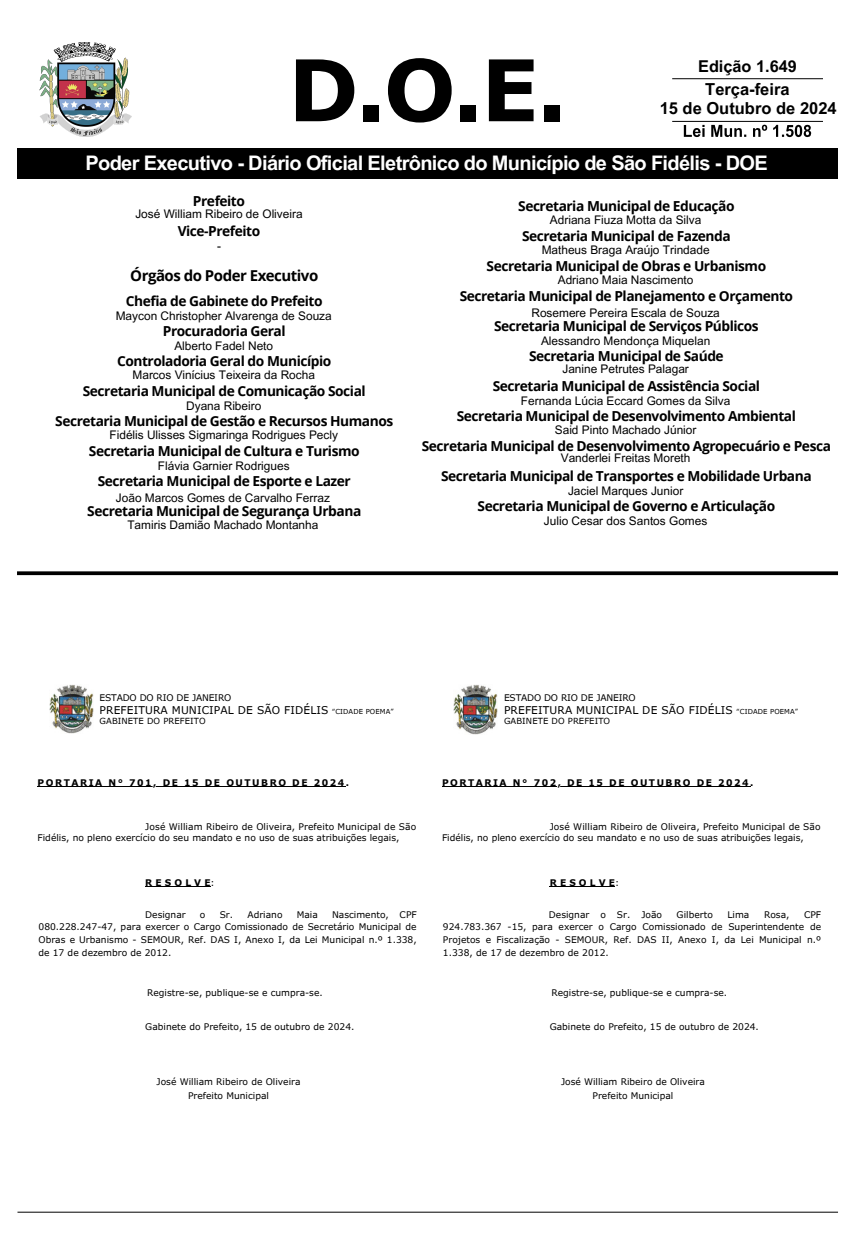
<style>
.page{position:relative;width:855px;height:1242px;background:#fff}
.page>*{position:absolute;margin:0;border:0;box-sizing:border-box;transform-origin:0 0}
.t1{font:700 85px "Verdana Pro";color:#000}
.t2{font:700 20px "Arial MT Pro";letter-spacing:-.035em;color:#fff}
.t3{font:700 16.5px "Arial MT Pro";color:#000}
.t4{font:700 16.25px "Arial MT Pro";color:#000}
.t5{font:700 15px "Open Sans";letter-spacing:-.035em;color:#000}
.t6{font:700 13.75px "Open Sans";letter-spacing:-.035em;color:#000}
.t7{font:11.88px "Arial MT Pro";color:#000}
.t8{font:10.62px "Verdana Pro";letter-spacing:.015em;color:#000}
.t9{font:9.12px/12.8px "Verdana Pro";color:#000;text-align:justify}
.t10{font:700 9.12px "Verdana Pro";letter-spacing:.17em;color:#000}
.t11{font:9.12px "Verdana Pro";letter-spacing:-.02em;color:#000}
.t12{font:700 9.12px "Verdana Pro";letter-spacing:.34em;color:#000}
.t13{font:8.38px "Verdana Pro";letter-spacing:.015em;color:#000}
.t14{font:6.88px "Verdana Pro";letter-spacing:.015em;color:#000}
.s1{font-weight:400}
</style>
<div class="page">
<img style="left:684px;top:125px;width:127px;height:12px">
<hr style="left:672px;top:78px;width:151px;height:1px;background:#000">
<hr style="left:672px;top:121px;width:151px;height:1px;background:#000">
<div style="left:17px;top:148px;width:821px;height:30px;background:#000"></div>
<svg style="left:17px;top:571px;width:821px;height:4px;fill:#000"></svg>
<img style="left:39px;top:42px;width:92px;height:95px">
<hr style="left:17px;top:1211px;width:821px;height:1px;background:#000">
<img style="left:49px;top:684px;width:44px;height:49px">
<hr style="left:38px;top:786px;width:308px;height:1px;background:#000">
<hr style="left:145px;top:886px;width:66px;height:1px;background:#000">
<img style="left:454px;top:684px;width:44px;height:50px">
<hr style="left:442px;top:786px;width:308px;height:1px;background:#000">
<hr style="left:550px;top:886px;width:65px;height:1px;background:#000">
<p class="t1" style="left:288px;top:36px;width:280px">D.O.E.</p>
<p class="t4" style="left:698px;top:61px;width:100px">Edição 1.649</p>
<p class="t3" style="left:705px;top:82px;width:86px">Terça-feira</p>
<p class="t3" style="left:660px;top:102px;width:179px">15 de Outubro de 2024</p>
<p class="t2" style="left:85px;top:155px;width:684px">Poder Executivo - Diário Oficial Eletrônico do Município de São Fidélis - DOE</p>
<p class="t6" style="left:193px;top:191px;width:54px">Prefeito</p>
<p class="t6" style="left:178px;top:221px;width:84px">Vice-Prefeito</p>
<p class="t5" style="left:130px;top:265px;width:190px">Órgãos do Poder Executivo</p>
<p class="t7" style="left:135px;top:210px;width:169px">José William Ribeiro de Oliveira</p>
<p class="t7" style="left:217px;top:241px;width:5px">-</p>
<h1 class="t6" style="left:126px;top:291px;width:198px">Chefia de Gabinete do Prefeito</h1>
<h6 class="t6" style="left:163px;top:321px;width:124px">Procuradoria Geral</h6>
<h6 class="t6" style="left:117px;top:351px;width:216px">Controladoria Geral do Município</h6>
<h6 class="t6" style="left:83px;top:381px;width:284px">Secretaria Municipal de Comunicação Social</h6>
<p class="t6" style="left:55px;top:411px;width:340px">Secretaria Municipal de Gestão e Recursos Humanos</p>
<h3 class="t6" style="left:89px;top:441px;width:272px">Secretaria Municipal de Cultura e Turismo</h3>
<p class="t6" style="left:98px;top:471px;width:255px">Secretaria Municipal de Esporte e Lazer</p>
<p class="t6" style="left:87px;top:501px;width:276px">Secretaria Municipal de Segurança Urbana</p>
<p class="t7" style="left:116px;top:312px;width:218px">Maycon Christopher Alvarenga de Souza</p>
<p class="t7" style="left:174px;top:342px;width:100px">Alberto Fadel Neto</p>
<p class="t7" style="left:133px;top:371px;width:184px">Marcos Vinícius Teixeira da Rocha</p>
<p class="t7" style="left:186px;top:402px;width:77px">Dyana Ribeiro</p>
<p class="t7" style="left:110px;top:431px;width:230px">Fidélis Ulisses Sigmaringa Rodrigues Pecly</p>
<p class="t7" style="left:158px;top:462px;width:133px">Flávia Garnier Rodrigues</p>
<p class="t7" style="left:116px;top:493px;width:216px">João Marcos Gomes de Carvalho Ferraz</p>
<p class="t7" style="left:127px;top:520px;width:192px">Tamiris Damião Machado Montanha</p>
<p class="t6" style="left:518px;top:196px;width:218px">Secretaria Municipal de Educação</p>
<p class="t6" style="left:522px;top:226px;width:210px">Secretaria Municipal de Fazenda</p>
<p class="t6" style="left:487px;top:256px;width:281px">Secretaria Municipal de Obras e Urbanismo</p>
<p class="t6" style="left:460px;top:286px;width:335px">Secretaria Municipal de Planejamento e Orçamento</p>
<p class="t6" style="left:494px;top:316px;width:266px">Secretaria Municipal de Serviços Públicos</p>
<p class="t6" style="left:529px;top:346px;width:196px">Secretaria Municipal de Saúde</p>
<p class="t6" style="left:493px;top:376px;width:269px">Secretaria Municipal de Assistência Social</p>
<p class="t6" style="left:457px;top:406px;width:341px">Secretaria Municipal de Desenvolvimento Ambiental</p>
<p class="t6" style="left:422px;top:436px;width:411px">Secretaria Municipal de Desenvolvimento Agropecuário e Pesca</p>
<p class="t6" style="left:441px;top:466px;width:372px">Secretaria Municipal de Transportes e Mobilidade Urbana</p>
<p class="t6" style="left:478px;top:496px;width:299px">Secretaria Municipal de Governo e Articulação</p>
<p class="t7" style="left:550px;top:216px;width:153px">Adriana Fiuza Motta da Silva</p>
<p class="t7" style="left:542px;top:246px;width:169px">Matheus Braga Araújo Trindade</p>
<p class="t7" style="left:558px;top:276px;width:137px">Adriano Maia Nascimento</p>
<p class="t7" style="left:531px;top:308px;width:190px">Rosemere Pereira Escala de Souza</p>
<p class="t7" style="left:541px;top:336px;width:171px">Alessandro Mendonça Miquelan</p>
<p class="t7" style="left:562px;top:364px;width:128px">Janine Petrutes Palagar</p>
<p class="t7" style="left:521px;top:396px;width:211px">Fernanda Lúcia Eccard Gomes da Silva</p>
<p class="t7" style="left:555px;top:425px;width:143px">Said Pinto Machado Júnior</p>
<p class="t7" style="left:561px;top:454px;width:131px">Vanderlei Freitas Moreth</p>
<p class="t7" style="left:568px;top:486px;width:117px">Jaciel Marques Junior</p>
<p class="t7" style="left:544px;top:516px;width:165px">Julio Cesar dos Santos Gomes</p>
<p class="t11" style="left:100px;top:691px;width:133px">ESTADO DO RIO DE JANEIRO</p>
<p class="t8" style="left:100px;top:702px;width:230px">PREFEITURA MUNICIPAL DE SÃO FIDÉLIS</p>
<p class="t13" style="left:100px;top:715px;width:108px">GABINETE DO PREFEITO</p>
<p class="t14" style="left:332px;top:707px;width:64px">“CIDADE POEMA”</p>
<p class="t11" style="left:504px;top:691px;width:133px">ESTADO DO RIO DE JANEIRO</p>
<p class="t8" style="left:504px;top:702px;width:230px">PREFEITURA MUNICIPAL DE SÃO FIDÉLIS</p>
<p class="t13" style="left:504px;top:715px;width:108px">GABINETE DO PREFEITO</p>
<p class="t14" style="left:736px;top:707px;width:64px">“CIDADE POEMA”</p>
<p class="t10" style="left:38px;top:776px;width:313px">PORTARIA N° 701, DE 15 DE OUTUBRO DE 2024.</p>
<p class="t9" style="left:145px;top:820px;width:272px">José William Ribeiro de Oliveira, Prefeito Municipal de São</p>
<p class="t9" style="left:38px;top:831px;width:363px">Fidélis, no pleno exercício do seu mandato e no uso de suas atribuições legais,</p>
<p class="t12" style="left:145px;top:876px;width:71px">RESOLVE<span class="s1">:</span></p>
<p class="t9" style="left:145px;top:907px;width:42px">Designar</p>
<p class="t9" style="left:200px;top:907px;width:7px">o</p>
<p class="t9" style="left:220px;top:907px;width:64px">Sr. Adriano</p>
<p class="t9" style="left:297px;top:907px;width:23px">Maia</p>
<p class="t9" style="left:39px;top:907px;width:380px;text-indent:294px">Nascimento, CPF 080.228.247-47, para exercer o Cargo Comissionado de Secretário Municipal de Obras e Urbanismo - SEMOUR, Ref. DAS I, Anexo I, da Lei Municipal n.º 1.338, de 17 de dezembro de 2012.</p>
<p class="t9" style="left:147px;top:986px;width:177px">Registre-se, publique-se e cumpra-se.</p>
<p class="t9" style="left:145px;top:1019px;width:211px">Gabinete do Prefeito, 15 de outubro de 2024.</p>
<p class="t9" style="left:157px;top:1074px;width:145px;line-height:13.2px;text-align:center">José William Ribeiro de Oliveira<br>Prefeito Municipal</p>
<h2 class="t10" style="left:442px;top:776px;width:313px">PORTARIA N° 702, DE 15 DE OUTUBRO DE 2024.</h2>
<h4 class="t9" style="left:550px;top:820px;width:272px">José William Ribeiro de Oliveira, Prefeito Municipal de São</h4>
<p class="t9" style="left:442px;top:831px;width:363px">Fidélis, no pleno exercício do seu mandato e no uso de suas atribuições legais,</p>
<p class="t12" style="left:550px;top:876px;width:71px">RESOLVE<span class="s1">:</span></p>
<h5 class="t9" style="left:549px;top:907px;width:115px">Designar o Sr. João</h5>
<h5 class="t9" style="left:677px;top:907px;width:38px">Gilberto</h5>
<h5 class="t9" style="left:727px;top:907px;width:23px">Lima</h5>
<h5 class="t9" style="left:764px;top:907px;width:27px">Rosa,</h5>
<h5 class="t9" style="left:443px;top:907px;width:380px;text-indent:361px">CPF 924.783.367 -15, para exercer o Cargo Comissionado de Superintendente de Projetos e Fiscalização - SEMOUR, Ref. DAS II, Anexo I, da Lei Municipal n.º 1.338, de 17 de dezembro de 2012.</h5>
<p class="t9" style="left:551px;top:986px;width:177px">Registre-se, publique-se e cumpra-se.</p>
<p class="t9" style="left:550px;top:1019px;width:211px">Gabinete do Prefeito, 15 de outubro de 2024.</p>
<p class="t9" style="left:561px;top:1074px;width:145px;line-height:13.2px;text-align:center">José William Ribeiro de Oliveira<br>Prefeito Municipal</p>
</div>
